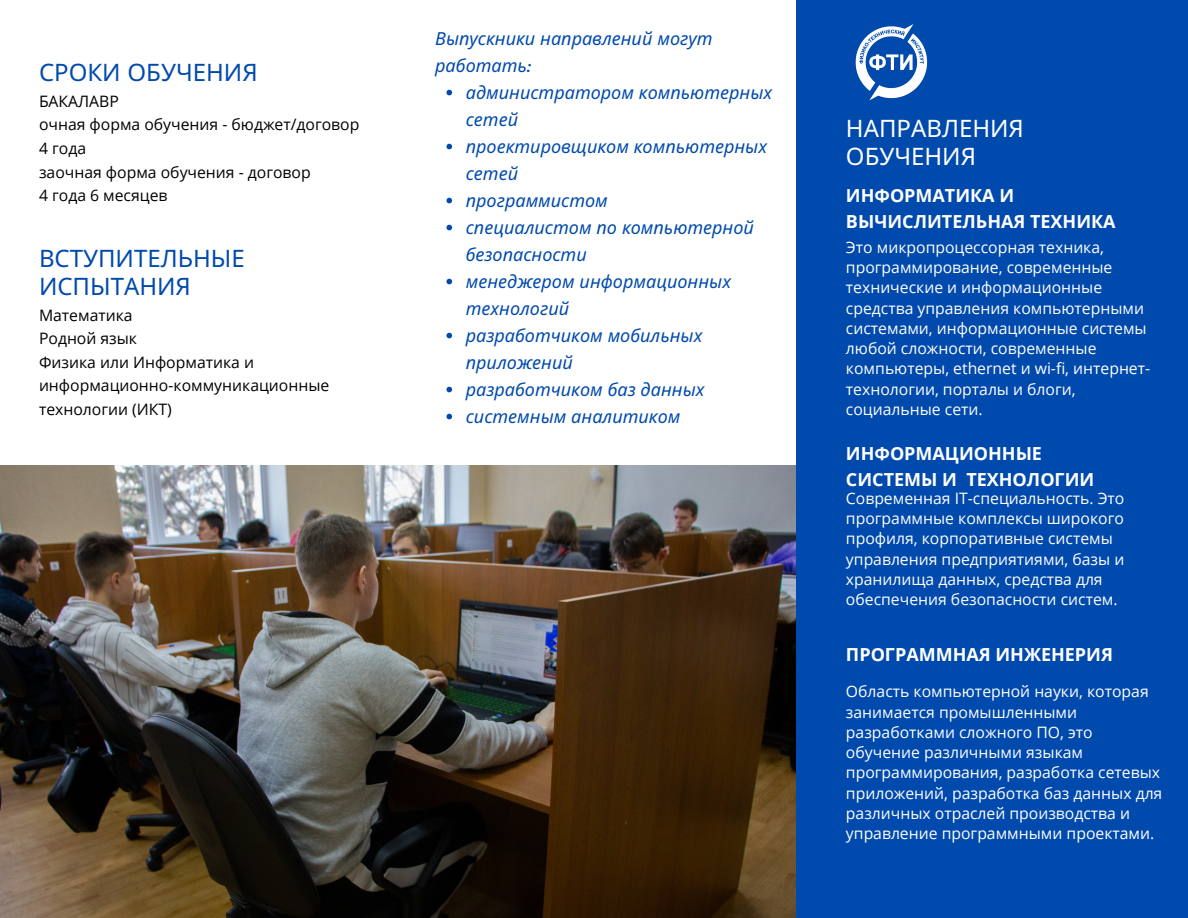
<style>
.page{position:relative;width:1188px;height:918px;background:#fff}
.page>*{position:absolute;margin:0;border:0;box-sizing:border-box;transform-origin:0 0}
.t1{font:24px/28.2px "Noto Sans";color:#004aad}
.t2{font:24px/28.2px "Noto Sans";color:#fff}
.t3{font:italic 18px/27px "Noto Sans";color:#004aad}
.t4{font:700 18px/25.8px "Open Sans";color:#fff}
.t5{font:15.75px/20.2px "Open Sans";color:#fff}
.t6{font:15.75px/23.7px "Open Sans";color:#000001}
.s1{font-family:"Libre Baskerville"}
</style>
<div class="page">
<img style="left:0;top:466px;width:796px;height:452px">
<div style="left:796px;top:0;width:392px;height:918px;background:#004aad"></div>
<img style="left:855px;top:24px;width:73px;height:77px">
<svg style="left:446px;top:90px;width:6px;height:5px"></svg>
<svg style="left:446px;top:144px;width:6px;height:5px"></svg>
<svg style="left:446px;top:198px;width:6px;height:5px"></svg>
<svg style="left:446px;top:225px;width:6px;height:5px"></svg>
<svg style="left:446px;top:279px;width:6px;height:5px"></svg>
<svg style="left:446px;top:333px;width:6px;height:5px"></svg>
<svg style="left:446px;top:387px;width:6px;height:5px"></svg>
<svg style="left:446px;top:414px;width:6px;height:5px"></svg>
<p class="t1" style="left:39px;top:57px;width:220px">СРОКИ ОБУЧЕНИЯ</p>
<p class="t6" style="left:39px;top:89px;width:81px">БАКАЛАВР</p>
<p class="t6" style="left:39px;top:113px;width:322px">очная форма обучения - бюджет/договор</p>
<p class="t6" style="left:39px;top:136px;width:49px">4 года</p>
<p class="t6" style="left:39px;top:160px;width:273px">заочная форма обучения - договор</p>
<h1 class="t6" style="left:39px;top:183px;width:130px">4 года 6 месяцев</h1>
<h2 class="t1" style="left:39px;top:243px;width:207px">ВСТУПИТЕЛЬНЫЕ<br>ИСПЫТАНИЯ</h2>
<p class="t6" style="left:39px;top:303px;width:95px">Математика</p>
<h2 class="t6" style="left:39px;top:326px;width:100px">Родной язык</h2>
<p class="t6" style="left:39px;top:350px;width:292px">Физика или Информатика и информационно-коммуникационные технологии (ИКТ)</p>
<p class="t3" style="left:435px;top:24px;width:279px">Выпускники направлений могут работать<span class="s1">:</span></p>
<p class="t3" style="left:466px;top:78px;width:308px">администратором компьютерных сетей</p>
<p class="t3" style="left:466px;top:132px;width:303px">проектировщиком компьютерных сетей</p>
<h3 class="t3" style="left:466px;top:186px;width:144px">программистом</h3>
<h3 class="t3" style="left:466px;top:213px;width:290px">специалистом по компьютерной безопасности</h3>
<h3 class="t3" style="left:466px;top:267px;width:267px">менеджером информационных технологий</h3>
<h3 class="t3" style="left:466px;top:321px;width:238px">разработчиком мобильных приложений</h3>
<h3 class="t3" style="left:466px;top:375px;width:240px">разработчиком баз данных</h3>
<h3 class="t3" style="left:466px;top:402px;width:216px">системным аналитиком</h3>
<h3 class="t2" style="left:846px;top:114px;width:179px">НАПРАВЛЕНИЯ<br>ОБУЧЕНИЯ</h3>
<h3 class="t4" style="left:846px;top:182px;width:271px">ИНФОРМАТИКА И<br>ВЫЧИСЛИТЕЛЬНАЯ ТЕХНИКА</h3>
<h3 class="t5" style="left:846px;top:237px;width:306px">Это микропроцессорная техника, программирование, современные технические и информационные средства управления компьютерными системами, информационные системы любой сложности, современные компьютеры, ethernet и wi-fi, интернет&shy;технологии, порталы и блоги, социальные сети.</h3>
<p class="t4" style="left:846px;top:440px;width:250px">ИНФОРМАЦИОННЫЕ<br>СИСТЕМЫ И ТЕХНОЛОГИИ</p>
<h1 class="t5" style="left:846px;top:488px;width:280px">Современная IT-специальность. Это программные комплексы широкого профиля, корпоративные системы управления предприятиями, базы и хранилища данных, средства для обеспечения безопасности систем.</h1>
<p class="t4" style="left:846px;top:641px;width:269px">ПРОГРАММНАЯ ИНЖЕНЕРИЯ</p>
<h2 class="t5" style="left:846px;top:681px;width:318px">Область компьютерной науки, которая занимается промышленными разработками сложного ПО, это обучение различными языкам программирования, разработка сетевых приложений, разработка баз данных для различных отраслей производства и управление программными проектами.</h2>
</div>
